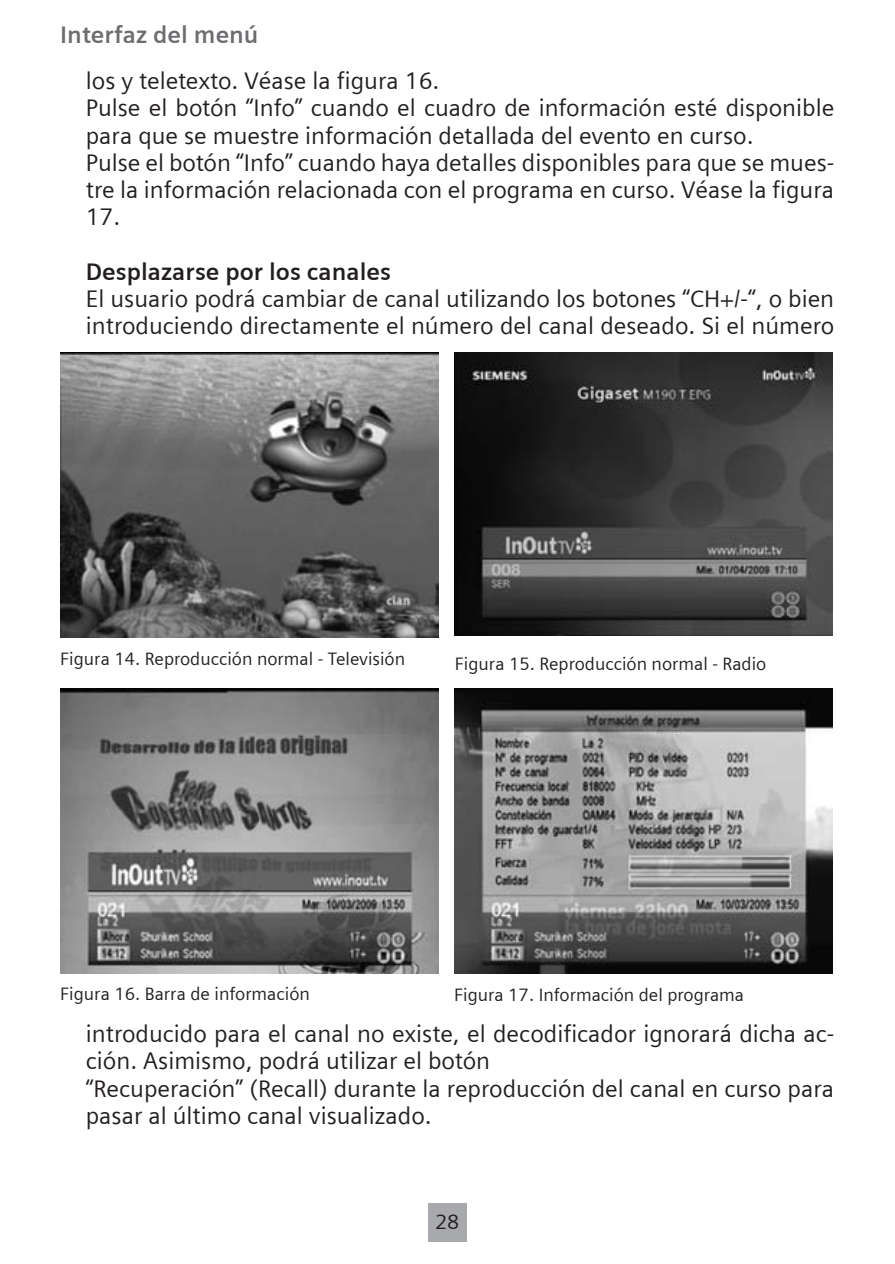
<style>
.page{position:relative;width:895px;height:1264px;background:#fff}
.page>*{position:absolute;margin:0;border:0;box-sizing:border-box;transform-origin:0 0}
.manual{font:24px/27.3px "Siemens Sans";color:#231f20}
.manual-2{font:700 24px "Siemens Sans";color:#231f20}
.t1{font:700 24px "Siemens Sans";color:#6c6d70}
.t2{font:21px "Siemens Sans";color:#231f20}
.manual-3{font:18px "Siemens Sans";color:#231f20}
</style>
<div class="page">
<div style="left:428px;top:1203px;width:38px;height:38px;background:#a8a9ad"></div>
<img style="left:60px;top:352px;width:378px;height:285px">
<img style="left:454px;top:352px;width:378px;height:283px">
<img style="left:60px;top:688px;width:378px;height:285px">
<img style="left:454px;top:688px;width:378px;height:285px">
<p class="t1" style="left:60px;top:21px;width:200px">Interfaz del menú</p>
<p class="manual" style="left:86px;top:67px;width:355px">los y teletexto. Véase la figura 16.</p>
<p class="manual" style="left:86px;top:94px;width:750px">Pulse el botón “Info” cuando el cuadro de información esté disponible para que se muestre información detallada del evento en curso.</p>
<p class="manual" style="left:86px;top:149px;width:750px;text-align:justify">Pulse el botón “Info” cuando haya detalles disponibles para que se mues&shy;tre la información relacionada con el programa en curso. Véase la figura 17.</p>
<p class="manual-2" style="left:86px;top:258px;width:307px">Desplazarse por los canales</p>
<p class="manual" style="left:86px;top:285px;width:750px">El usuario podrá cambiar de canal utilizando los botones “CH+/-“, o bien introduciendo directamente el número del canal deseado. Si el número</p>
<p class="manual-3" style="left:60px;top:649px;width:346px">Figura 14. Reproducción normal - Televisión</p>
<p class="manual-3" style="left:455px;top:653px;width:313px">Figura 15. Reproducción normal - Radio</p>
<p class="manual-3" style="left:60px;top:983px;width:251px">Figura 16. Barra de información</p>
<p class="manual-3" style="left:454px;top:984px;width:291px">Figura 17. Información del programa</p>
<p class="manual" style="left:86px;top:1020px;width:750px">introducido para el canal no existe, el decodificador ignorará dicha ac&shy;ción. Asimismo, podrá utilizar el botón</p>
<p class="manual" style="left:86px;top:1074px;width:750px">“Recuperación” (Recall) durante la reproducción del canal en curso para pasar al último canal visualizado.</p>
<p class="t2" style="left:435px;top:1210px;width:26px">28</p>
</div>
